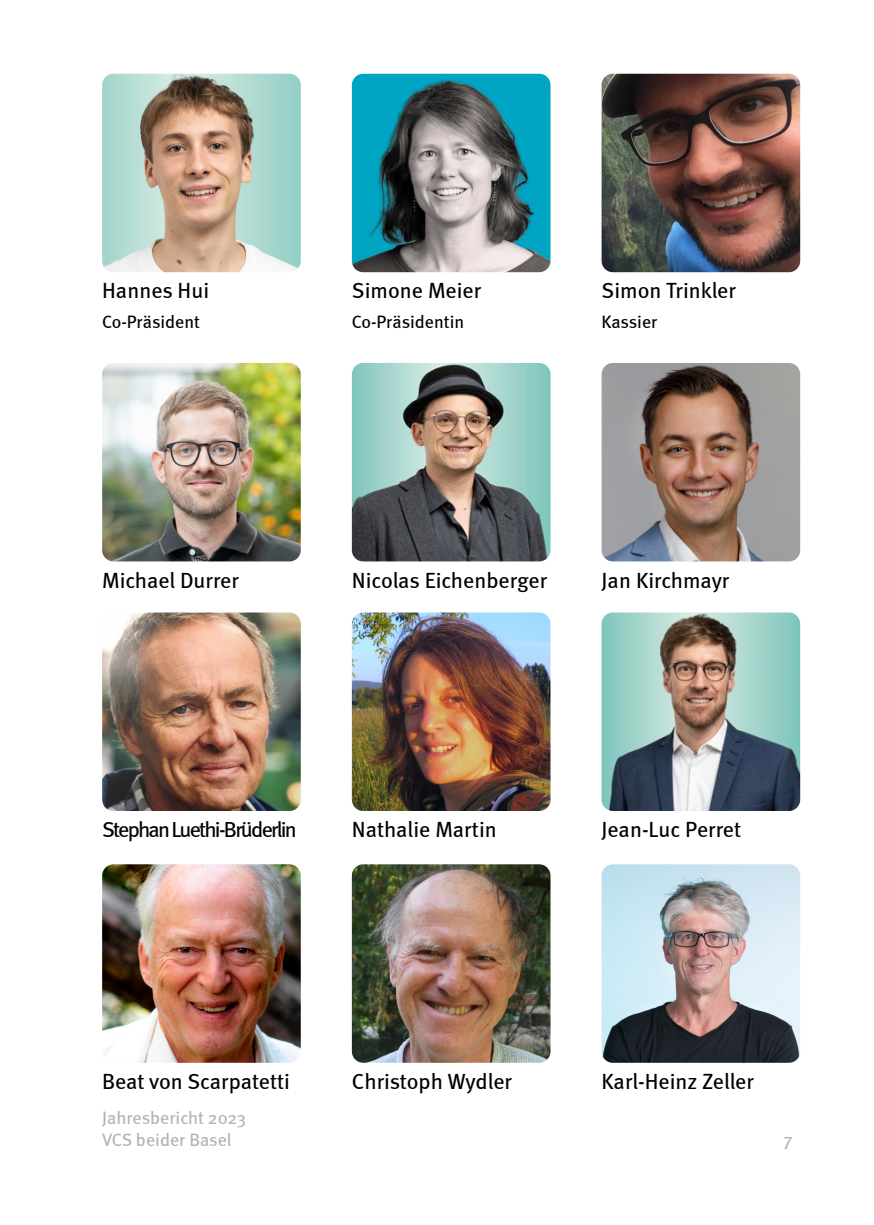
<style>
.page{position:relative;width:874px;height:1225px;background:#fff}
.page>*{position:absolute;margin:0;border:0;box-sizing:border-box;transform-origin:0 0}
.t1{font:22px "Meta";color:#000}
.t2{font:21.8px "Meta";letter-spacing:-.08em;color:#000}
.t3{font:18px "Meta";color:#000}
.t4{font:18px/22px "Meta";color:#b2b2b1}
</style>
<div class="page">
<img style="left:102px;top:74px;width:198px;height:198px;border-radius:11px">
<img style="left:351px;top:74px;width:199px;height:198px;border-radius:11px">
<img style="left:601px;top:74px;width:198px;height:198px;border-radius:11px">
<img style="left:601px;top:363px;width:198px;height:198px;border-radius:11px">
<img style="left:102px;top:612px;width:198px;height:199px;border-radius:11px">
<img style="left:351px;top:612px;width:199px;height:199px;border-radius:11px">
<img style="left:102px;top:363px;width:198px;height:198px;border-radius:11px">
<img style="left:351px;top:363px;width:199px;height:198px;border-radius:11px">
<img style="left:351px;top:864px;width:199px;height:198px;border-radius:11px">
<img style="left:102px;top:864px;width:198px;height:198px;border-radius:11px">
<img style="left:601px;top:612px;width:198px;height:198px;border-radius:11px">
<img style="left:601px;top:864px;width:198px;height:198px;border-radius:11px">
<p class="t1" style="left:102px;top:278px;width:109px">Hannes Hui</p>
<p class="t3" style="left:102px;top:312px;width:99px">Co-Präsident</p>
<p class="t1" style="left:351px;top:278px;width:131px">Simone Meier</p>
<p class="t3" style="left:351px;top:312px;width:114px">Co-Präsidentin</p>
<p class="t1" style="left:601px;top:278px;width:136px">Simon Trinkler</p>
<p class="t3" style="left:601px;top:312px;width:57px">Kassier</p>
<p class="t1" style="left:102px;top:567px;width:138px">Michael Durrer</p>
<p class="t1" style="left:351px;top:567px;width:197px">Nicolas Eichenberger</p>
<p class="t1" style="left:601px;top:567px;width:129px">Jan Kirchmayr</p>
<p class="t2" style="left:102px;top:817px;width:196px">StephanLuethi-Brüderlin</p>
<p class="t1" style="left:351px;top:816px;width:146px">Nathalie Martin</p>
<p class="t1" style="left:601px;top:816px;width:141px">Jean-Luc Perret</p>
<p class="t1" style="left:102px;top:1068px;width:189px">Beat von Scarpatetti</p>
<p class="t1" style="left:351px;top:1068px;width:162px">Christoph Wydler</p>
<p class="t1" style="left:601px;top:1068px;width:154px">Karl-Heinz Zeller</p>
<p class="t4" style="left:102px;top:1106px;width:145px">Jahresbericht 2023<br>VCS beider Basel</p>
<p class="t4" style="left:783px;top:1128px;width:10px">7</p>
</div>
